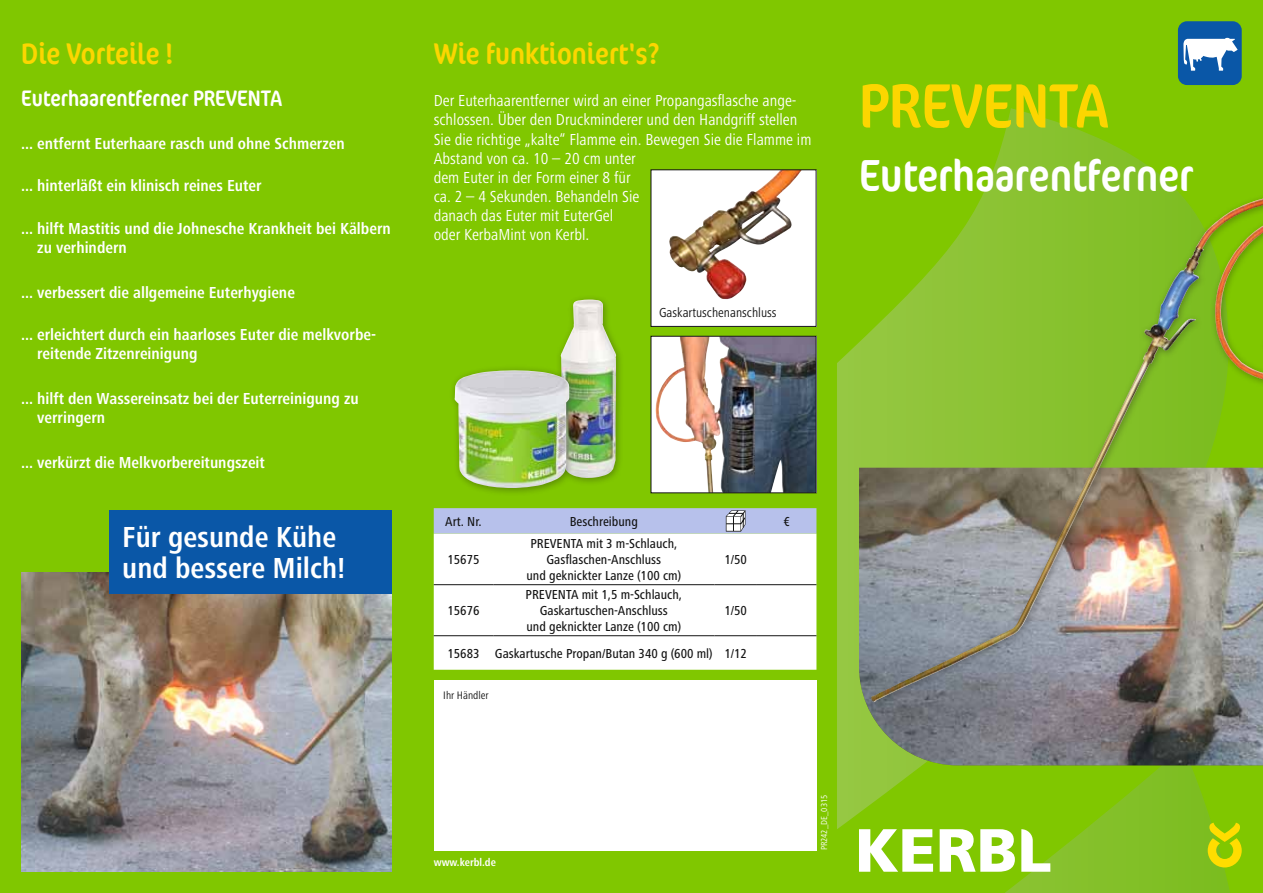
<style>
.page{position:relative;width:1263px;height:893px;background:#80c700}
.page>*{position:absolute;margin:0;border:0;box-sizing:border-box;transform-origin:0 0}
.t1{font:condensed 63px "Cocon Offc Pro";color:#fcd600}
.t2{font:condensed 45px "Cocon Offc Pro";color:#fff}
.t3{font:condensed 30px "Cocon Offc Pro";color:#fcd600}
.t4{font:700 condensed 30px/32px "Frutiger Next LTW1 G";color:#fff}
.t5{font:condensed 22.5px "Cocon Offc Pro";color:#fff}
.t6{font:700 condensed 16.5px/19.2px "Frutiger Next LTW1 G";color:#fff}
.t7{font:condensed 16.5px/19.2px "Frutiger Next LTW1 G";color:#fff}
.t8{font:500 condensed 13.5px/15.9px "Frutiger Next LTW1 G";color:#141414;text-align:center}
.t9{font:condensed 13.5px "Frutiger Next LTW1 G";color:#141414}
.t10{font:700 condensed 11.25px "Frutiger Next LTW1 G";color:#fff}
.t11{font:condensed 11.25px "Frutiger Next LTW1 G";color:#141414}
.t12{font:condensed 9px "Frutiger Next LTW1 G";color:#fff}
</style>
<div class="page">
<div style="left:434px;top:680px;width:382px;height:170px;background:#fff"></div>
<svg style="left:838px;top:108px;width:411px;height:785px"></svg>
<img style="left:859px;top:468px;width:404px;height:297px">
<svg style="left:1208px;top:823px;width:34px;height:44px"></svg>
<svg style="left:859px;top:829px;width:74px;height:43px"></svg>
<svg style="left:940px;top:829px;width:75px;height:43px"></svg>
<svg style="left:1021px;top:829px;width:29px;height:43px"></svg>
<div style="left:1178px;top:21px;width:64px;height:64px;background:#0a57a7;border-radius:9px"></div>
<svg style="left:1183px;top:38px;width:54px;height:33px"></svg>
<div style="left:434px;top:534px;width:382px;height:136px;background:#fff"></div>
<hr style="left:434px;top:584px;width:59px;height:1px;background:#141414">
<hr style="left:493px;top:584px;width:221px;height:1px;background:#141414">
<hr style="left:714px;top:584px;width:43px;height:1px;background:#141414">
<hr style="left:757px;top:584px;width:59px;height:1px;background:#141414">
<hr style="left:434px;top:635px;width:59px;height:1px;background:#141414">
<hr style="left:493px;top:635px;width:221px;height:1px;background:#141414">
<hr style="left:714px;top:635px;width:43px;height:1px;background:#141414">
<hr style="left:757px;top:635px;width:59px;height:1px;background:#141414">
<svg style="left:434px;top:508px;width:382px;height:26px;background:#b7c1e5"></svg>
<div style="left:866px;top:189px;width:397px;height:521px;background:#141414;opacity:.35"></div>
<img style="left:871px;top:199px;width:392px;height:503px">
<img style="left:21px;top:572px;width:370px;height:300px">
<img style="left:655px;top:338px;width:159px;height:153px">
<div style="left:651px;top:336px;width:165px;height:157px;border:1px solid #141414"></div>
<div style="left:651px;top:170px;width:165px;height:156px;background:#fff"></div>
<img style="left:669px;top:171px;width:132px;height:129px">
<div style="left:651px;top:169px;width:165px;height:158px;border:1px solid #141414"></div>
<div style="left:109px;top:510px;width:282px;height:84px;background:#0a57a7"></div>
<div style="left:556px;top:294px;width:69px;height:192px;background:#141414;opacity:.35"></div>
<img style="left:561px;top:300px;width:55px;height:178px">
<div style="left:449px;top:365px;width:129px;height:132px;background:#141414;opacity:.35"></div>
<img style="left:455px;top:370px;width:114px;height:118px">
<h3 class="t3" style="left:21px;top:33px;width:154px">Die Vorteile !</h3>
<h3 class="t3" style="left:434px;top:33px;width:228px">Wie funktioniert's?</h3>
<h3 class="t5" style="left:21px;top:83px;width:262px">Euterhaarentferner PREVENTA</h3>
<h1 class="t1" style="left:859px;top:63px;width:251px">PREVENTA</h1>
<h2 class="t2" style="left:859px;top:145px;width:336px">Euterhaarentferner</h2>
<p class="t7" style="left:434px;top:91px;width:379px">Der Euterhaarentferner wird an einer Propangasflasche ange&shy;schlossen. Über den Druckminderer und den Handgriff stellen Sie die richtige „kalte“ Flamme ein. Bewegen Sie die Flamme im Abstand von ca. 10 – 20 cm unter<br>dem Euter in der Form einer 8 für<br>ca. 2 – 4 Sekunden. Behandeln Sie<br>danach das Euter mit EuterGel<br>oder KerbaMint von Kerbl.</p>
<p class="t6" style="left:21px;top:134px;width:325px">... entfernt Euterhaare rasch und ohne Schmerzen</p>
<p class="t6" style="left:21px;top:176px;width:242px">... hinterläßt ein klinisch reines Euter</p>
<p class="t6" style="left:37px;top:219px;width:355px;text-indent:-16px">... hilft Mastitis und die Johnesche Krankheit bei Kälbern zu verhindern</p>
<p class="t6" style="left:21px;top:283px;width:275px">... verbessert die allgemeine Euterhygiene</p>
<p class="t6" style="left:37px;top:325px;width:340px;text-indent:-16px">... erleichtert durch ein haarloses Euter die melkvorbe&shy;reitende Zitzenreinigung</p>
<p class="t6" style="left:37px;top:389px;width:323px;text-indent:-16px">... hilft den Wassereinsatz bei der Euterreinigung zu verringern</p>
<p class="t6" style="left:21px;top:453px;width:245px">... verkürzt die Melkvorbereitungszeit</p>
<p class="t9" style="left:659px;top:305px;width:119px">Gaskartuschenanschluss</p>
<h3 class="t4" style="left:122px;top:521px;width:225px">Für gesunde Kühe und bessere Milch!</h3>
<p class="t8" style="left:445px;top:513px;width:38px">Art. Nr.</p>
<p class="t8" style="left:570px;top:513px;width:70px">Beschreibung</p>
<p class="t8" style="left:783px;top:513px;width:8px">€</p>
<p class="t8" style="left:447px;top:551px;width:34px">15675</p>
<p class="t8" style="left:526px;top:535px;width:156px">PREVENTA mit 3 m-Schlauch,<br>Gasflaschen-Anschluss<br>und geknickter Lanze (100 cm)</p>
<p class="t8" style="left:724px;top:551px;width:24px">1/50</p>
<p class="t8" style="left:526px;top:587px;width:158px">PREVENTA mit 1,5 m-Schlauch,<br>Gaskartuschen-Anschluss<br>und geknickter Lanze (100 cm)</p>
<p class="t8" style="left:724px;top:603px;width:24px">1/50</p>
<p class="t8" style="left:447px;top:645px;width:301px">15683 Gaskartusche Propan/Butan 340 g (600 ml) 1/12</p>
<p class="t8" style="left:447px;top:603px;width:34px">15676</p>
<p class="t11" style="left:443px;top:689px;width:47px">Ihr Händler</p>
<p class="t10" style="left:434px;top:856px;width:64px">www.kerbl.de</p>
<p class="t12" style="left:819px;top:850px;width:57px;rotate:-90deg">PR242_DE_0315</p>
</div>
